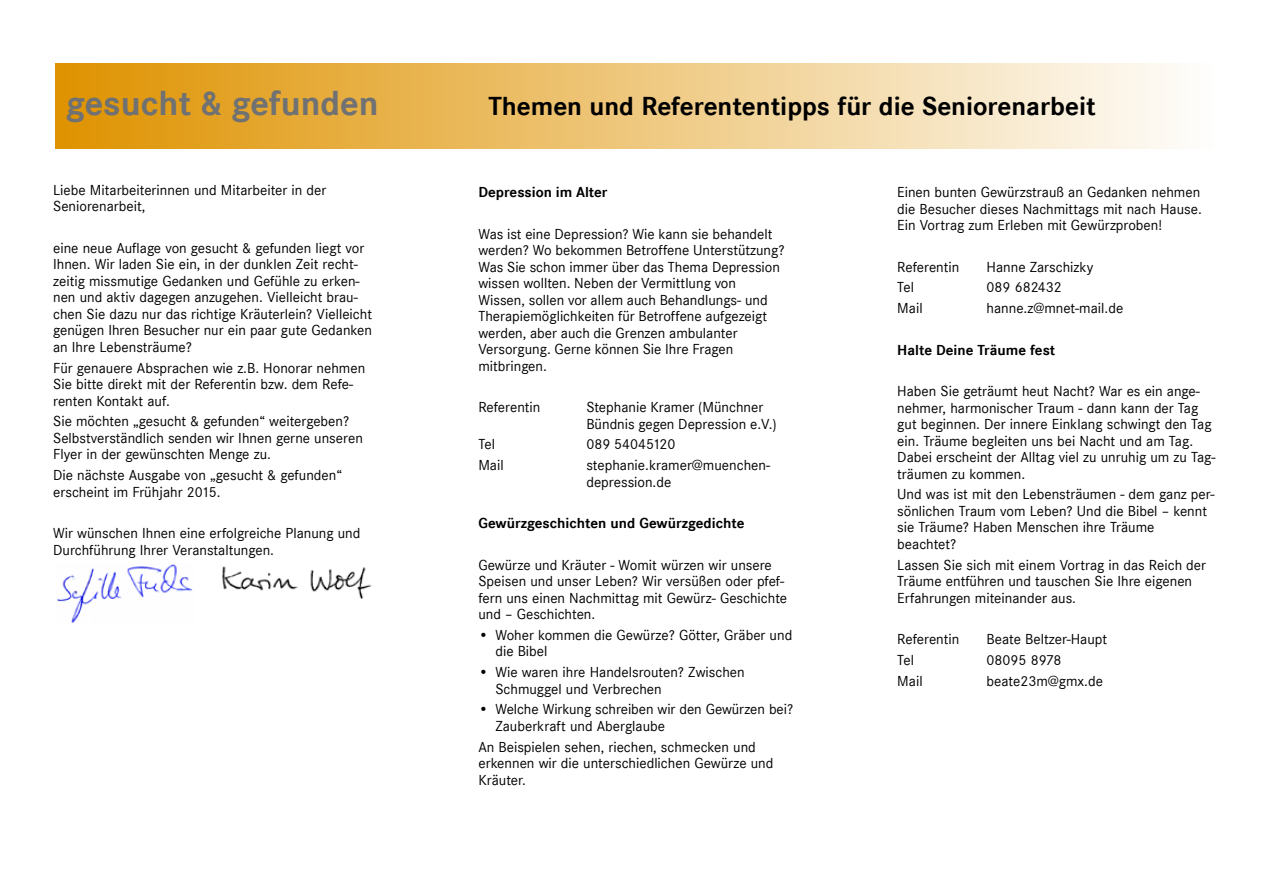
<style>
.page{position:relative;width:1263px;height:893px;background:#fff}
.page>*{position:absolute;margin:0;border:0;box-sizing:border-box;transform-origin:0 0}
.t1{font:700 36px "Corporate S";color:#707172}
.t2{font:700 27px "Corporate S";color:#000}
.t3{font:15px/16.5px "Corporate S";color:#000}
.t4{font:700 15px "Corporate S";color:#000}
</style>
<div class="page">
<div style="left:55px;top:63px;width:1159px;height:86px;background:linear-gradient(to right,#df9200,#fefefd)"></div>
<img style="left:222px;top:566px;width:149px;height:33px">
<img style="left:57px;top:564px;width:135px;height:59px">
<h1 class="t1" style="left:66px;top:83px;width:314px">gesucht &amp; gefunden</h1>
<h2 class="t2" style="left:488px;top:91px;width:609px">Themen und Referententipps für die Seniorenarbeit</h2>
<p class="t3" style="left:53px;top:182px;width:275px">Liebe Mitarbeiterinnen und Mitarbeiter in der<br>Seniorenarbeit,</p>
<p class="t3" style="left:53px;top:240px;width:320px">eine neue Auflage von gesucht &amp; gefunden liegt vor Ihnen. Wir laden Sie ein, in der dunklen Zeit recht&shy;zeitig missmutige Gedanken und Gefühle zu erken&shy;nen und aktiv dagegen anzugehen. Vielleicht brau&shy;chen Sie dazu nur das richtige Kräuterlein? Vielleicht genügen Ihren Besucher nur ein paar gute Gedanken an Ihre Lebensträume?</p>
<p class="t3" style="left:53px;top:360px;width:314px">Für genauere Absprachen wie z.B. Honorar nehmen<br>Sie bitte direkt mit der Referentin bzw. dem Refe&shy;renten Kontakt auf.</p>
<p class="t3" style="left:53px;top:413px;width:311px">Sie möchten „gesucht &amp; gefunden“ weitergeben?<br>Selbstverständlich senden wir Ihnen gerne unseren<br>Flyer in der gewünschten Menge zu.</p>
<p class="t3" style="left:53px;top:467px;width:290px">Die nächste Ausgabe von „gesucht &amp; gefunden“ erscheint im Frühjahr 2015.</p>
<p class="t3" style="left:53px;top:525px;width:309px">Wir wünschen Ihnen eine erfolgreiche Planung und<br>Durchführung Ihrer Veranstaltungen.</p>
<p class="t4" style="left:478px;top:183px;width:131px">Depression im Alter</p>
<p class="t3" style="left:478px;top:225px;width:308px">Was ist eine Depression? Wie kann sie behandelt werden? Wo bekommen Betroffene Unterstützung?<br>Was Sie schon immer über das Thema Depression wissen wollten. Neben der Vermittlung von Wissen, sollen vor allem auch Behandlungs- und Therapiemöglichkeiten für Betroffene aufgezeigt werden, aber auch die Grenzen ambulanter Versorgung. Gerne können Sie Ihre Fragen mitbringen.</p>
<p class="t3" style="left:478px;top:399px;width:64px">Referentin</p>
<p class="t3" style="left:586px;top:399px;width:192px">Stephanie Kramer (Münchner<br>Bündnis gegen Depression e.V.)</p>
<p class="t3" style="left:478px;top:436px;width:18px">Tel</p>
<p class="t3" style="left:586px;top:436px;width:91px">089 54045120</p>
<p class="t3" style="left:478px;top:457px;width:27px">Mail</p>
<p class="t3" style="left:586px;top:457px;width:185px">stephanie.kramer@muenchen&shy;depression.de</p>
<p class="t4" style="left:478px;top:514px;width:268px">Gewürzgeschichten und Gewürzgedichte</p>
<p class="t3" style="left:478px;top:556px;width:310px">Gewürze und Kräuter - Womit würzen wir unsere Speisen und unser Leben? Wir versüßen oder pfef&shy;fern uns einen Nachmittag mit Gewürz- Geschichte und – Geschichten.</p>
<p class="t3" style="left:495px;top:627px;width:298px;text-indent:-17px">• Woher kommen die Gewürze? Götter, Gräber und die Bibel</p>
<p class="t3" style="left:495px;top:664px;width:251px;text-indent:-17px">• Wie waren ihre Handelsrouten? Zwischen<br>Schmuggel und Verbrechen</p>
<p class="t3" style="left:495px;top:701px;width:299px;text-indent:-17px">• Welche Wirkung schreiben wir den Gewürzen bei?<br>Zauberkraft und Aberglaube</p>
<p class="t3" style="left:478px;top:738px;width:296px">An Beispielen sehen, riechen, schmecken und erkennen wir die unterschiedlichen Gewürze und<br>Kräuter.</p>
<p class="t3" style="left:897px;top:184px;width:306px;text-align:justify">Einen bunten Gewürzstrauß an Gedanken nehmen die Besucher dieses Nachmittags mit nach Hause.<br>Ein Vortrag zum Erleben mit Gewürzproben!</p>
<p class="t3" style="left:897px;top:258px;width:64px">Referentin</p>
<p class="t3" style="left:986px;top:258px;width:108px">Hanne Zarschizky</p>
<p class="t3" style="left:897px;top:279px;width:18px">Tel</p>
<p class="t3" style="left:986px;top:279px;width:77px">089 682432</p>
<p class="t3" style="left:897px;top:300px;width:27px">Mail</p>
<p class="t3" style="left:986px;top:300px;width:138px">hanne.z@mnet-mail.de</p>
<p class="t4" style="left:897px;top:341px;width:159px">Halte Deine Träume fest</p>
<p class="t3" style="left:897px;top:383px;width:320px">Haben Sie geträumt heut Nacht? War es ein ange&shy;nehmer, harmonischer Traum - dann kann der Tag gut beginnen. Der innere Einklang schwingt den Tag ein. Träume begleiten uns bei Nacht und am Tag.<br>Dabei erscheint der Alltag viel zu unruhig um zu Tag&shy;träumen zu kommen.</p>
<p class="t3" style="left:897px;top:486px;width:319px">Und was ist mit den Lebensträumen - dem ganz per&shy;sönlichen Traum vom Leben? Und die Bibel – kennt sie Träume? Haben Menschen ihre Träume beachtet?</p>
<p class="t3" style="left:897px;top:556px;width:310px">Lassen Sie sich mit einem Vortrag in das Reich der<br>Träume entführen und tauschen Sie Ihre eigenen<br>Erfahrungen miteinander aus.</p>
<p class="t3" style="left:897px;top:631px;width:64px">Referentin</p>
<p class="t3" style="left:986px;top:631px;width:122px">Beate Beltzer-Haupt</p>
<p class="t3" style="left:897px;top:652px;width:18px">Tel</p>
<p class="t3" style="left:986px;top:652px;width:76px">08095 8978</p>
<p class="t3" style="left:897px;top:672px;width:27px">Mail</p>
<p class="t3" style="left:986px;top:672px;width:118px">beate23m@gmx.de</p>
</div>
